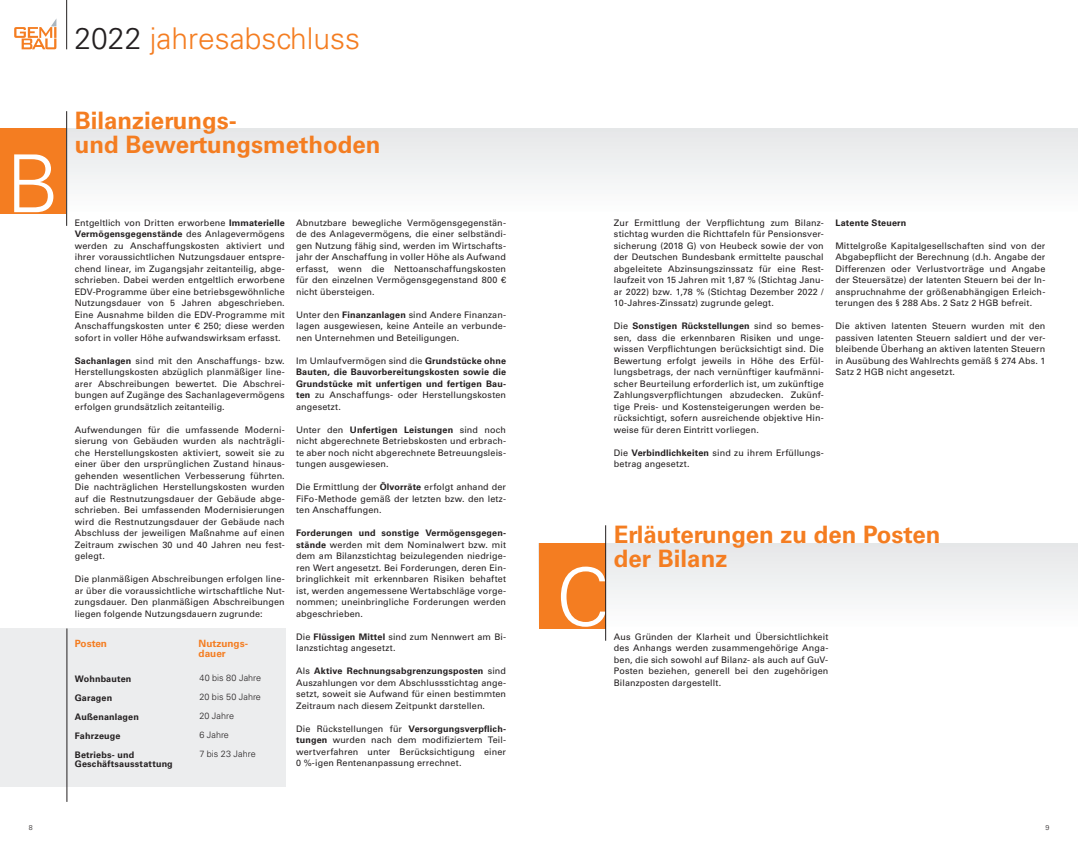
<style>
.page{position:relative;width:1078px;height:842px;background:#fff}
.page>*{position:absolute;margin:0;border:0;box-sizing:border-box;transform-origin:0 0}
.t1{font:300 30px "Univers LT Std";color:#f47d21}
.head_versal{font:700 24px "Univers LT Std";color:#f47d21}
.tabellenkopf_kleinsc{font:700 10px "Univers LT Std";color:#f47d21}
.anlauftext{font:700 10px "Univers LT Std";color:#f47d21}
.fließtext{font:9px/11.5px "Univers LT Std";letter-spacing:.015em;color:#231f20;text-align:justify}
.fließtext-2{font:700 9px/11.5px "Univers LT Std";letter-spacing:.015em;color:#231f20;text-align:justify}
.tabelle_links_9_7{font:700 9px "Univers LT Std";letter-spacing:.015em;color:#231f20}
.tabelle_rechts_10_5{font:300 9px "Univers LT Std";color:#231f20}
.t2{font:300 7px "Univers LT Std";color:#231f20}
.s1{color:#231f20}
.s2{font-weight:700}
.s3{font-weight:400}
</style>
<div class="page">
<div style="left:0;top:628px;width:285px;height:159px;background:#ecedee"></div>
<hr style="left:66px;top:0;width:1px;height:49px;background:#231f20">
<svg style="left:14px;top:19px;width:42px;height:30px"></svg>
<div style="left:0;top:128px;width:67px;height:85px;background:#f47d21"></div>
<div style="left:67px;top:128px;width:1010px;height:85px;background:#f0f2f3"></div>
<hr style="left:66px;top:111px;width:1px;height:115px;background:#231f20">
<hr style="left:67px;top:628px;width:1px;height:174px;background:#231f20">
<svg style="left:14px;top:154px;width:39px;height:58px"></svg>
<div style="left:539px;top:543px;width:538px;height:85px;background:#f0f2f3"></div>
<div style="left:539px;top:543px;width:66px;height:85px;background:#f47d21"></div>
<svg style="left:560px;top:567px;width:45px;height:60px"></svg>
<hr style="left:605px;top:525px;width:1px;height:116px;background:#231f20">
<h1 class="t1" style="left:75px;top:20px;width:287px"><span class="s1">2022</span> jahresabschluss</h1>
<p class="head_versal" style="left:75px;top:106px;width:163px">Bilanzierungs-</p>
<p class="head_versal" style="left:75px;top:130px;width:307px">und Bewertungsmethoden</p>
<p class="fließtext" style="left:75px;top:217px;width:211px">Entgeltlich von Dritten erworbene <span class="s2">Immaterielle Vermögensgegenstände</span> des Anlagevermögens werden zu Anschaffungskosten aktiviert und ihrer voraussichtlichen Nutzungsdauer entspre&shy;chend linear, im Zugangsjahr zeitanteilig, abge&shy;schrieben. Dabei werden entgeltlich erworbene EDV-Programme über eine betriebsgewöhnliche Nutzungsdauer von 5 Jahren abgeschrieben.<br>Eine Ausnahme bilden die EDV-Programme mit Anschaffungskosten unter € 250; diese werden sofort in voller Höhe aufwandswirksam erfasst.</p>
<p class="fließtext" style="left:75px;top:355px;width:211px"><span class="s2">Sachanlagen</span> sind mit den Anschaffungs- bzw.<br>Herstellungskosten abzüglich planmäßiger line&shy;arer Abschreibungen bewertet. Die Abschrei&shy;bungen auf Zugänge des Sachanlagevermögens erfolgen grundsätzlich zeitanteilig.</p>
<p class="fließtext" style="left:75px;top:424px;width:211px">Aufwendungen für die umfassende Moderni&shy;sierung von Gebäuden wurden als nachträgli&shy;che Herstellungskosten aktiviert, soweit sie zu einer über den ursprünglichen Zustand hinaus&shy;gehenden wesentlichen Verbesserung führten.<br>Die nachträglichen Herstellungskosten wurden auf die Restnutzungsdauer der Gebäude abge&shy;schrieben. Bei umfassenden Modernisierungen wird die Restnutzungsdauer der Gebäude nach Abschluss der jeweiligen Maßnahme auf einen Zeitraum zwischen 30 und 40 Jahren neu fest&shy;gelegt.</p>
<p class="fließtext" style="left:75px;top:573px;width:211px">Die planmäßigen Abschreibungen erfolgen line&shy;ar über die voraussichtliche wirtschaftliche Nut&shy;zungsdauer. Den planmäßigen Abschreibungen liegen folgende Nutzungsdauern zugrunde:</p>
<p class="anlauftext" style="left:75px;top:637px;width:34px">Posten</p>
<p class="tabelle_links_9_7" style="left:75px;top:673px;width:58px">Wohnbauten</p>
<p class="tabelle_links_9_7" style="left:75px;top:692px;width:39px">Garagen</p>
<p class="tabelle_links_9_7" style="left:75px;top:711px;width:65px">Außenanlagen</p>
<p class="tabelle_links_9_7" style="left:75px;top:730px;width:47px">Fahrzeuge</p>
<p class="tabelle_links_9_7" style="left:75px;top:749px;width:61px">Betriebs- und</p>
<p class="tabelle_links_9_7" style="left:75px;top:759px;width:99px">Geschäftsausstattung</p>
<p class="tabellenkopf_kleinsc" style="left:198px;top:637px;width:51px">Nutzungs-</p>
<p class="tabellenkopf_kleinsc" style="left:198px;top:647px;width:29px">dauer</p>
<p class="tabelle_rechts_10_5" style="left:199px;top:673px;width:63px">40 bis 80 Jahre</p>
<p class="tabelle_rechts_10_5" style="left:199px;top:692px;width:63px">20 bis 50 Jahre</p>
<p class="tabelle_rechts_10_5" style="left:199px;top:711px;width:36px">20 Jahre</p>
<p class="tabelle_rechts_10_5" style="left:199px;top:730px;width:31px">6 Jahre</p>
<p class="tabelle_rechts_10_5" style="left:199px;top:749px;width:58px">7 bis 23 Jahre</p>
<p class="fließtext" style="left:296px;top:217px;width:211px">Abnutzbare bewegliche Vermögensgegenstän&shy;de des Anlagevermögens, die einer selbständi&shy;gen Nutzung fähig sind, werden im Wirtschafts&shy;jahr der Anschaffung in voller Höhe als Aufwand erfasst, wenn die Nettoanschaffungskosten für den einzelnen Vermögensgegenstand 800 € nicht übersteigen.</p>
<p class="fließtext" style="left:296px;top:309px;width:211px">Unter den <span class="s2">Finanzanlagen</span> sind Andere Finanzan&shy;lagen ausgewiesen, keine Anteile an verbunde&shy;nen Unternehmen und Beteiligungen.</p>
<p class="fließtext-2" style="left:296px;top:355px;width:211px"><span class="s3">Im Umlaufvermögen sind die</span> Grundstücke ohne Bauten, die Bauvorbereitungskosten sowie die Grundstücke mit unfertigen und fertigen Bau&shy;ten <span class="s3">zu Anschaffungs- oder Herstellungskosten angesetzt.</span></p>
<p class="fließtext" style="left:296px;top:424px;width:211px">Unter den <span class="s2">Unfertigen Leistungen</span> sind noch nicht abgerechnete Betriebskosten und erbrach&shy;te aber noch nicht abgerechnete Betreuungsleis&shy;tungen ausgewiesen.</p>
<p class="fließtext" style="left:296px;top:481px;width:211px">Die Ermittlung der <span class="s2">Ölvorräte</span> erfolgt anhand der FiFo-Methode gemäß der letzten bzw. den letz&shy;ten Anschaffungen.</p>
<p class="fließtext" style="left:296px;top:527px;width:211px"><span class="s2">Forderungen und sonstige Vermögensgegen&shy;stände</span> werden mit dem Nominalwert bzw. mit dem am Bilanzstichtag beizulegenden niedrige&shy;ren Wert angesetzt. Bei Forderungen, deren Ein&shy;bringlichkeit mit erkennbaren Risiken behaftet ist, werden angemessene Wertabschläge vorge&shy;nommen; uneinbringliche Forderungen werden abgeschrieben.</p>
<p class="fließtext" style="left:296px;top:631px;width:211px">Die <span class="s2">Flüssigen Mittel</span> sind zum Nennwert am Bi&shy;lanzstichtag angesetzt.</p>
<p class="fließtext" style="left:296px;top:665px;width:211px">Als <span class="s2">Aktive Rechnungsabgrenzungsposten</span> sind Auszahlungen vor dem Abschlussstichtag ange&shy;setzt, soweit sie Aufwand für einen bestimmten Zeitraum nach diesem Zeitpunkt darstellen.</p>
<p class="fließtext" style="left:296px;top:723px;width:211px">Die Rückstellungen für <span class="s2">Versorgungsverpflich&shy;tungen</span> wurden nach dem modifiziertem Teil&shy;wertverfahren unter Berücksichtigung einer 0 %-igen Rentenanpassung errechnet.</p>
<p class="fließtext" style="left:613px;top:217px;width:211px">Zur Ermittlung der Verpflichtung zum Bilanz&shy;stichtag wurden die Richttafeln für Pensionsver&shy;sicherung (2018 G) von Heubeck sowie der von der Deutschen Bundesbank ermittelte pauschal abgeleitete Abzinsungszinssatz für eine Rest&shy;laufzeit von 15 Jahren mit 1,87 % (Stichtag Janu&shy;ar 2022) bzw. 1,78 % (Stichtag Dezember 2022 / 10-Jahres-Zinssatz) zugrunde gelegt.</p>
<p class="fließtext" style="left:613px;top:320px;width:211px">Die <span class="s2">Sonstigen Rückstellungen</span> sind so bemes&shy;sen, dass die erkennbaren Risiken und unge&shy;wissen Verpflichtungen berücksichtigt sind. Die Bewertung erfolgt jeweils in Höhe des Erfül&shy;lungsbetrags, der nach vernünftiger kaufmänni&shy;scher Beurteilung erforderlich ist, um zukünftige Zahlungsverpflichtungen abzudecken. Zukünf&shy;tige Preis- und Kostensteigerungen werden be&shy;rücksichtigt, sofern ausreichende objektive Hin&shy;weise für deren Eintritt vorliegen.</p>
<p class="fließtext" style="left:613px;top:447px;width:211px">Die <span class="s2">Verbindlichkeiten</span> sind zu ihrem Erfüllungs&shy;betrag angesetzt.</p>
<p class="fließtext-2" style="left:835px;top:217px;width:72px">Latente Steuern</p>
<p class="fließtext" style="left:835px;top:240px;width:211px">Mittelgroße Kapitalgesellschaften sind von der Abgabepflicht der Berechnung (d.h. Angabe der Differenzen oder Verlustvorträge und Angabe der Steuersätze) der latenten Steuern bei der In&shy;anspruchnahme der größenabhängigen Erleich&shy;terungen des § 288 Abs. 2 Satz 2 HGB befreit.</p>
<p class="fließtext" style="left:835px;top:320px;width:211px">Die aktiven latenten Steuern wurden mit den passiven latenten Steuern saldiert und der ver&shy;bleibende Überhang an aktiven latenten Steuern in Ausübung des Wahlrechts gemäß § 274 Abs. 1<br>Satz 2 HGB nicht angesetzt.</p>
<p class="head_versal" style="left:613px;top:520px;width:328px">Erläuterungen zu den Posten</p>
<p class="head_versal" style="left:613px;top:544px;width:115px">der Bilanz</p>
<p class="fließtext" style="left:613px;top:631px;width:216px">Aus Gründen der Klarheit und Übersichtlichkeit des Anhangs werden zusammengehörige Anga&shy;ben, die sich sowohl auf Bilanz- als auch auf GuV-Posten beziehen, generell bei den zugehörigen Bilanzposten dargestellt.</p>
<p class="t2" style="left:29px;top:823px;width:5px">8</p>
<p class="t2" style="left:1045px;top:823px;width:5px">9</p>
</div>
